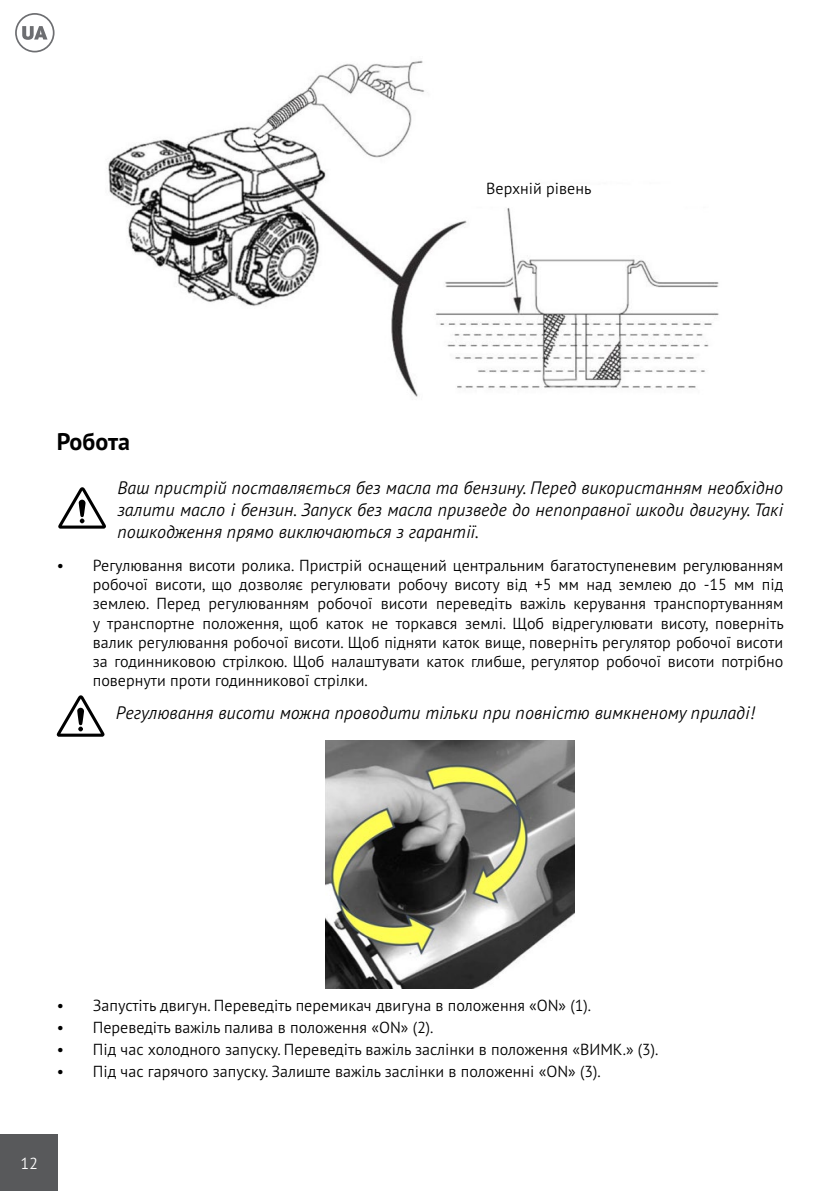
<style>
.page{position:relative;width:840px;height:1191px;background:#fff}
.page>*{position:absolute;margin:0;border:0;box-sizing:border-box;transform-origin:0 0}
.t1{font:700 24px "PT Sans Pro";color:#000}
.t2{font:italic 300 18px/21.6px "PT Sans Pro";color:#000;text-align:justify}
.t3{font:300 16px/19.2px "PT Sans Pro";color:#000;text-align:justify}
.t4{font:300 16px "PT Sans Pro";color:#fff}
</style>
<div class="page">
<svg style="left:15px;top:13px;width:39px;height:39px"></svg>
<div style="left:0;top:1134px;width:58px;height:57px;background:#58595b"></div>
<img style="left:108px;top:60px;width:611px;height:337px">
<img style="left:325px;top:740px;width:249px;height:248px">
<svg style="left:58px;top:487px;width:48px;height:41px"></svg>
<svg style="left:56px;top:695px;width:49px;height:41px"></svg>
<p class="t3" style="left:486px;top:178px;width:107px">Верхній рівень</p>
<h1 class="t1" style="left:57px;top:426px;width:75px">Робота</h1>
<p class="t2" style="left:117px;top:477px;width:667px">Ваш пристрій поставляється без масла та бензину. Перед використанням необхідно залити масло і бензин. Запуск без масла призведе до непоправної шкоди двигуну. Такі пошкодження прямо виключаються з гарантії.</p>
<p class="t3" style="left:93px;top:555px;width:692px;text-indent:-36px">• Регулювання висоти ролика. Пристрій оснащений центральним багатоступеневим регулюванням робочої висоти, що дозволяє регулювати робочу висоту від +5 мм над землею до -15 мм під землею. Перед регулюванням робочої висоти переведіть важіль керування транспортуванням у транспортне положення, щоб каток не торкався землі. Щоб відрегулювати висоту, поверніть валик регулювання робочої висоти. Щоб підняти каток вище, поверніть регулятор робочої висоти за годинниковою стрілкою. Щоб налаштувати каток глибше, регулятор робочої висоти потрібно повернути проти годинникової стрілки.</p>
<p class="t2" style="left:116px;top:701px;width:640px">Регулювання висоти можна проводити тільки при повністю вимкненому приладі!</p>
<p class="t3" style="left:57px;top:995px;width:535px">• Запустіть двигун. Переведіть перемикач двигуна в положення «ON» (1).</p>
<p class="t3" style="left:57px;top:1017px;width:378px">• Переведіть важіль палива в положення «ON» (2).</p>
<p class="t3" style="left:57px;top:1039px;width:603px">• Під час холодного запуску. Переведіть важіль заслінки в положення «ВИМК.» (3).</p>
<p class="t3" style="left:57px;top:1061px;width:545px">• Під час гарячого запуску. Залиште важіль заслінки в положенні «ON» (3).</p>
<p class="t4" style="left:20px;top:1152px;width:19px">12</p>
</div>
